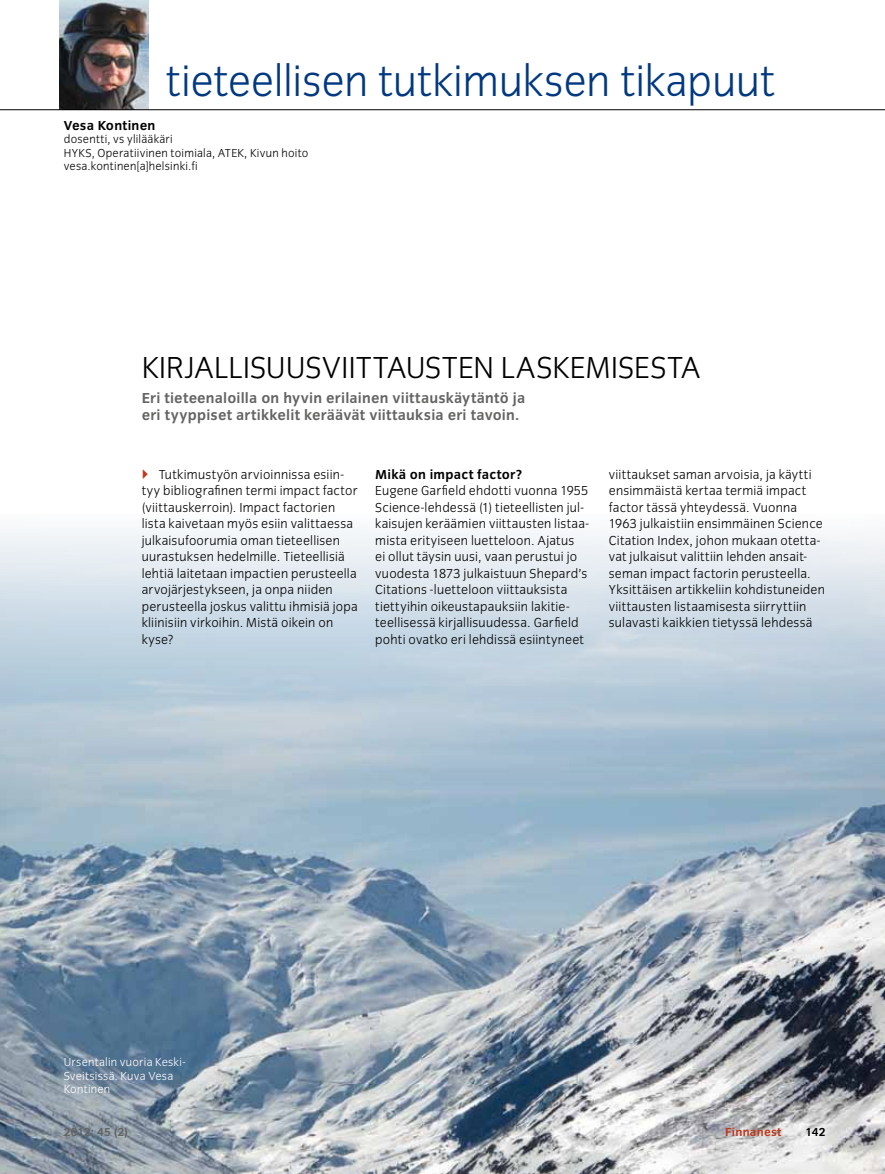
<style>
.page{position:relative;width:885px;height:1174px;background:#fff}
.page>*{position:absolute;margin:0;border:0;box-sizing:border-box;transform-origin:0 0}
.t1{font:300 45px "Congress Sans";color:#003882}
.t2{font:300 31.5px "Congress Sans";color:#000}
.t3{font:700 15px/16.5px "Congress Sans";letter-spacing:.01em;color:#646463}
.t4{font:300 13.5px/16.5px "Congress Sans";letter-spacing:.015em;color:#000}
.t5{font:700 13.5px "Congress Sans";letter-spacing:.015em;color:#000}
.t6{font:300 12px/13.5px "Congress Sans";letter-spacing:.02em;color:#000}
.t7{font:300 12px/13.5px "Congress Sans";letter-spacing:.02em;color:#fff}
.t8{font:700 12px "Congress Sans";letter-spacing:.01em;color:#646463}
.t9{font:700 12px "Congress Sans";color:#be381c}
.t10{font:700 12px "Congress Sans";color:#000}
</style>
<div class="page">
<img style="left:0;top:530px;width:884px;height:644px">
<img style="left:60px;top:0;width:89px;height:109px">
<hr style="left:0;top:109px;width:884px;height:1px;background:#000">
<h1 class="t1" style="left:166px;top:56px;width:610px">tieteellisen tutkimuksen tikapuut</h1>
<p class="t5" style="left:64px;top:117px;width:93px">Vesa Kontinen</p>
<p class="t6" style="left:64px;top:132px;width:246px">dosentti, vs ylilääkäri<br>HYKS, Operatiivinen toimiala, ATEK, Kivun hoito vesa.kontinen[a]helsinki.fi</p>
<h2 class="t2" style="left:142px;top:350px;width:34px">Kirjallisuusviittausten</h2>
<h2 class="t2" style="left:500px;top:350px;width:18px">laskemisesta</h2>
<p class="t3" style="left:142px;top:390px;width:385px">Eri tieteenaloilla on hyvin erilainen viittauskäytäntö ja eri tyyppiset artikkelit keräävät viittauksia eri tavoin.</p>
<p class="t4" style="left:142px;top:466px;width:217px;text-indent:17px">Tutkimustyön arvioinnissa esiin&shy;tyy bibliografinen termi impact factor (viittauskerroin). Impact factorien lista kaivetaan myös esiin valittaessa julkaisufoorumia oman tieteellisen uurastuksen hedelmille. Tieteellisiä lehtiä laitetaan impactien perusteella arvojärjestykseen, ja onpa niiden perusteella joskus valittu ihmisiä jopa kliinisiin virkoihin. Mistä oikein on kyse?</p>
<p class="t5" style="left:375px;top:466px;width:148px">Mikä on impact factor?</p>
<p class="t4" style="left:375px;top:482px;width:215px">Eugene Garfield ehdotti vuonna 1955<br>Science-lehdessä (1) tieteellisten jul&shy;kaisujen keräämien viittausten listaa&shy;mista erityiseen luetteloon. Ajatus<br>ei ollut täysin uusi, vaan perustui jo vuodesta 1873 julkaistuun Shepard’s Citations -luetteloon viittauksista tiettyihin oikeustapauksiin lakitie&shy;teellisessä kirjallisuudessa. Garfield pohti ovatko eri lehdissä esiintyneet</p>
<p class="t4" style="left:608px;top:466px;width:217px">viittaukset saman arvoisia, ja käytti ensimmäistä kertaa termiä impact factor tässä yhteydessä. Vuonna 1963 julkaistiin ensimmäinen Science Citation Index, johon mukaan otetta&shy;vat julkaisut valittiin lehden ansait&shy;seman impact factorin perusteella.<br>Yksittäisen artikkeliin kohdistuneiden viittausten listaamisesta siirryttiin sulavasti kaikkien tietyssä lehdessä</p>
<p class="t7" style="left:64px;top:1055px;width:123px">Ursentalin vuoria Keski-<br>Sveitsissä. Kuva Vesa<br>Kontinen</p>
<p class="t8" style="left:64px;top:1125px;width:66px">2012; 45 (2)</p>
<p class="t9" style="left:725px;top:1125px;width:58px">Finnanest</p>
<p class="t10" style="left:805px;top:1125px;width:21px">142</p>
</div>
